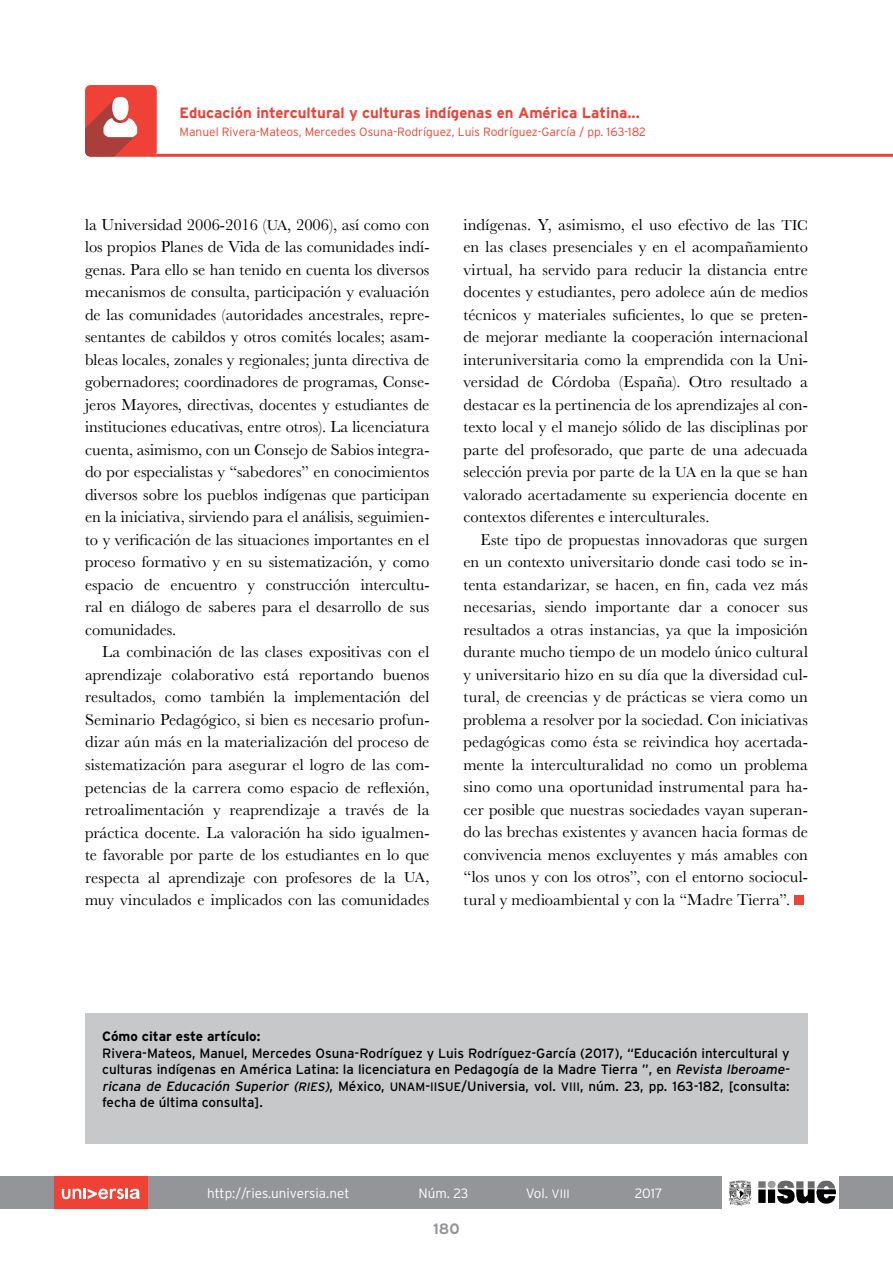
<style>
.page{position:relative;width:893px;height:1263px;background:#fff}
.page>*{position:absolute;margin:0;border:0;box-sizing:border-box;transform-origin:0 0}
.t1{font:16.5px/22.5px "Baskerville";color:#000;text-align:justify}
.t2{font:700 15px "Interstate";color:#ef4135}
.t3{font:700 15px "Interstate";color:#939598}
.t4{font:13.5px/16.5px "Interstate";color:#000}
.t5{font:300 13.5px "Interstate";color:#fff}
.t6{font:700 13.5px "Interstate";color:#000}
.t7{font:300 12px "Interstate";color:#ef4135}
.s1{font-family:"Baskerville SC900";font-size:14.85px}
.s2{font-style:italic}
.s3{font-family:"Interstate Regular SC900";font-style:italic;font-size:12.15px}
.s4{font-family:"Interstate Regular SC900";font-size:12.15px}
.s5{font-family:"Interstate Regular SC900"}
.s6{font-family:"Interstate Light SC900";font-weight:400;font-size:12.15px}
</style>
<div class="page">
<div style="left:85px;top:85px;width:72px;height:72px;background:#ef4136;border-radius:5px"></div>
<svg style="left:85px;top:99px;width:52px;height:58px"></svg>
<div style="left:112px;top:97px;width:17px;height:23px;background:#fff;border-radius:50%"></div>
<hr style="left:151px;top:154px;width:742px;height:3px;background:#ef4135">
<div style="left:0;top:1177px;width:893px;height:32px;background:#939598"></div>
<div style="left:54px;top:1177px;width:94px;height:32px;background:#ef4135"></div>
<svg style="left:62px;top:1188px;width:78px;height:11px"></svg>
<div style="left:723px;top:1177px;width:116px;height:32px;background:#fff"></div>
<img style="left:758px;top:1180px;width:78px;height:24px">
<svg style="left:729px;top:1180px;width:22px;height:25px"></svg>
<div style="left:794px;top:896px;width:9px;height:9px;background:#ef4135"></div>
<div style="left:85px;top:1013px;width:723px;height:131px;background:#c7c8ca"></div>
<p class="t2" style="left:180px;top:104px;width:462px">Educación intercultural y culturas indígenas en América Latina...</p>
<p class="t7" style="left:180px;top:125px;width:468px">Manuel Rivera-Mateos, Mercedes Osuna-Rodríguez, Luis Rodríguez-García / pp. 163-182</p>
<p class="t1" style="left:85px;top:213px;width:346px">la Universidad 2006-2016 (<span class="s1">UA</span>, 2006), así como con los propios Planes de Vida de las comunidades indí&shy;genas. Para ello se han tenido en cuenta los diversos mecanismos de consulta, participación y evaluación de las comunidades (autoridades ancestrales, repre&shy;sentantes de cabildos y otros comités locales; asam&shy;bleas locales, zonales y regionales; junta directiva de gobernadores; coordinadores de programas, Conse&shy;jeros Mayores, directivas, docentes y estudiantes de instituciones educativas, entre otros). La licenciatura cuenta, asimismo, con un Consejo de Sabios integra&shy;do por especialistas y “sabedores” en conocimientos diversos sobre los pueblos indígenas que participan en la iniciativa, sirviendo para el análisis, seguimien&shy;to y verificación de las situaciones importantes en el proceso formativo y en su sistematización, y como espacio de encuentro y construcción intercultu&shy;ral en diálogo de saberes para el desarrollo de sus comunidades.</p>
<p class="t1" style="left:85px;top:641px;width:346px;text-indent:17px">La combinación de las clases expositivas con el aprendizaje colaborativo está reportando buenos resultados, como también la implementación del Seminario Pedagógico, si bien es necesario profun&shy;dizar aún más en la materialización del proceso de sistematización para asegurar el logro de las com&shy;petencias de la carrera como espacio de reflexión, retroalimentación y reaprendizaje a través de la práctica docente. La valoración ha sido igualmen&shy;te favorable por parte de los estudiantes en lo que respecta al aprendizaje con profesores de la <span class="s1">UA</span>, muy vinculados e implicados con las comunidades</p>
<p class="t1" style="left:463px;top:213px;width:346px">indígenas. Y, asimismo, el uso efectivo de las <span class="s1">TIC </span>en las clases presenciales y en el acompañamiento virtual, ha servido para reducir la distancia entre docentes y estudiantes, pero adolece aún de medios técnicos y materiales suficientes, lo que se preten&shy;de mejorar mediante la cooperación internacional interuniversitaria como la emprendida con la Uni&shy;versidad de Córdoba (España). Otro resultado a destacar es la pertinencia de los aprendizajes al con&shy;texto local y el manejo sólido de las disciplinas por parte del profesorado, que parte de una adecuada selección previa por parte de la <span class="s1">UA</span> en la que se han valorado acertadamente su experiencia docente en contextos diferentes e interculturales.</p>
<p class="t1" style="left:463px;top:528px;width:346px;text-indent:17px">Este tipo de propuestas innovadoras que surgen en un contexto universitario donde casi todo se in&shy;tenta estandarizar, se hacen, en fin, cada vez más necesarias, siendo importante dar a conocer sus resultados a otras instancias, ya que la imposición durante mucho tiempo de un modelo único cultural y universitario hizo en su día que la diversidad cul&shy;tural, de creencias y de prácticas se viera como un problema a resolver por la sociedad. Con iniciativas pedagógicas como ésta se reivindica hoy acertada&shy;mente la interculturalidad no como un problema sino como una oportunidad instrumental para ha&shy;cer posible que nuestras sociedades vayan superan&shy;do las brechas existentes y avancen hacia formas de convivencia menos excluyentes y más amables con “los unos y con los otros”, con el entorno sociocul&shy;tural y medioambiental y con la “Madre Tierra”.</p>
<p class="t6" style="left:102px;top:1029px;width:160px">Cómo citar este artículo:</p>
<p class="t4" style="left:102px;top:1044px;width:692px">Rivera-Mateos, Manuel, Mercedes Osuna-Rodríguez y Luis Rodríguez-García (2017), “Educación intercultural y culturas indígenas en América Latina: la licenciatura en Pedagogía de la Madre Tierra ”, en <span class="s2">Revista Iberoame&shy;ricana de Educación Superior (</span><span class="s3">RIES</span><span class="s2">)</span>, México, <span class="s4">UNAM</span><span class="s5">-</span><span class="s4">IISUE</span><span class="s5">/</span>Universia, vol. <span class="s4">VIII</span>, núm. 23, pp. 163-182, [consulta: fecha de última consulta].</p>
<p class="t5" style="left:207px;top:1186px;width:144px">http://ries.universia.net</p>
<p class="t5" style="left:418px;top:1186px;width:52px">Núm. 23</p>
<p class="t5" style="left:526px;top:1186px;width:45px">Vol. <span class="s6">viii</span></p>
<p class="t5" style="left:635px;top:1186px;width:29px">2017</p>
<p class="t3" style="left:433px;top:1220px;width:28px">180</p>
</div>
